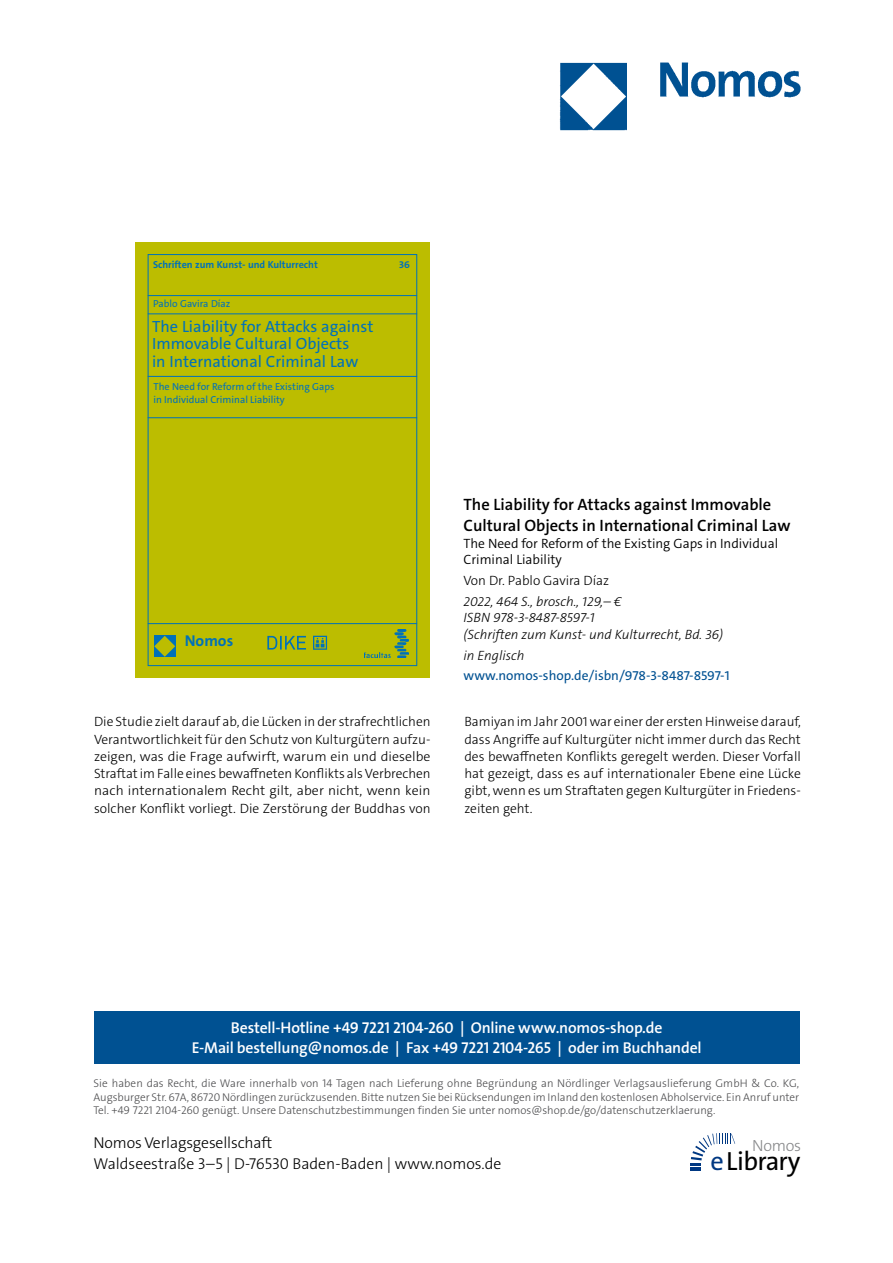
<style>
.page{position:relative;width:893px;height:1263px;background:#fff}
.page>*{position:absolute;margin:0;border:0;box-sizing:border-box;transform-origin:0 0}
.t1{font:26.4px "The Sans Os F";letter-spacing:-.03em;color:#000}
.t2{font:600 16.5px/21px "The Sans C5";color:#000}
.t3{font:16.35px/17.7px "The Sans C5";color:#0071b9}
.t4{font:300 16.2px "The Sans Os F";letter-spacing:-.02em;color:#87888a}
.t5{font:600 15.75px/21px "The Sans Os F";letter-spacing:-.01em;color:#fff;text-align:center}
.t6{font:300 15.75px/21px "The Sans Os F";color:#000}
.t7{font:700 15.75px "The Sans C5";color:#0071b9}
.t8{font:300 13.5px/17.2px "The Sans C5";color:#000;text-align:justify}
.t9{font:italic 300 13.5px/16.5px "The Sans C5";color:#000}
.t10{font:300 13.5px/16.5px "The Sans C5";color:#000}
.t11{font:13.5px "The Sans C5";color:#005192}
.t12{font:300 11.25px/13.5px "The Sans Os F";color:#4b4b4d;text-align:justify}
.t13{font:10.2px/12.1px "The Sans C5";color:#0071b9}
.t14{font:700 10.2px "The Sans C5";color:#0071b9}
.s1{color:#003882}
</style>
<div class="page">
<img style="left:559px;top:62px;width:242px;height:69px">
<div style="left:94px;top:1011px;width:705px;height:52px;background:#005192"></div>
<svg style="left:690px;top:1133px;width:45px;height:38px"></svg>
<div style="left:135px;top:242px;width:295px;height:435px;background:#bcbd00"></div>
<div style="left:148px;top:254px;width:269px;height:412px;border:1px solid #0071b9"></div>
<hr style="left:148px;top:295px;width:269px;height:1px;background:#0071b9">
<hr style="left:148px;top:313px;width:269px;height:1px;background:#0071b9">
<hr style="left:148px;top:376px;width:269px;height:1px;background:#0071b9">
<hr style="left:148px;top:417px;width:269px;height:1px;background:#0071b9">
<hr style="left:148px;top:623px;width:269px;height:1px;background:#0071b9">
<div style="left:154px;top:635px;width:22px;height:22px;background:#0071b9"></div>
<svg style="left:154px;top:636px;width:21px;height:21px"></svg>
<svg style="left:267px;top:636px;width:60px;height:14px"></svg>
<img style="left:365px;top:629px;width:44px;height:29px">
<p class="t14" style="left:153px;top:257px;width:166px">Schriften zum Kunst- und Kulturrecht</p>
<p class="t13" style="left:153px;top:298px;width:79px">Pablo Gavira Díaz</p>
<p class="t3" style="left:152px;top:317px;width:223px">The Liability for Attacks against<br>Immovable Cultural Objects<br>in International Criminal Law</p>
<p class="t13" style="left:154px;top:381px;width:182px">The Need for Reform of the Existing Gaps in Individual Criminal Liability</p>
<p class="t14" style="left:399px;top:257px;width:12px">36</p>
<p class="t7" style="left:185px;top:630px;width:50px">Nomos</p>
<p class="t2" style="left:463px;top:494px;width:328px">The Liability for Attacks against Immovable<br>Cultural Objects in International Criminal Law</p>
<p class="t10" style="left:463px;top:535px;width:316px">The Need for Reform of the Existing Gaps in Individual<br>Criminal Liability</p>
<p class="t8" style="left:463px;top:572px;width:147px">Von Dr. Pablo Gavira Díaz</p>
<p class="t9" style="left:463px;top:593px;width:261px">2022, 464 S., brosch., 129,– €<br>ISBN 978-3-8487-8597-1<br>(Schriften zum Kunst- und Kulturrecht, Bd. 36)</p>
<p class="t9" style="left:463px;top:647px;width:63px">in Englisch</p>
<p class="t11" style="left:463px;top:667px;width:268px">www.nomos-shop.de/isbn/978-3-8487-8597-1</p>
<p class="t8" style="left:94px;top:713px;width:338px">Die Studie zielt darauf ab, die Lücken in der strafrechtlichen Verantwortlichkeit für den Schutz von Kulturgütern aufzu&shy;zeigen, was die Frage aufwirft, warum ein und dieselbe Straftat im Falle eines bewaffneten Konflikts als Verbrechen nach internationalem Recht gilt, aber nicht, wenn kein solcher Konflikt vorliegt. Die Zerstörung der Buddhas von</p>
<p class="t8" style="left:464px;top:713px;width:338px">Bamiyan im Jahr 2001 war einer der ersten Hinweise darauf, dass Angriffe auf Kulturgüter nicht immer durch das Recht des bewaffneten Konflikts geregelt werden. Dieser Vorfall hat gezeigt, dass es auf internationaler Ebene eine Lücke gibt, wenn es um Straftaten gegen Kulturgüter in Friedens&shy;zeiten geht.</p>
<p class="t5" style="left:192px;top:1017px;width:511px">Bestell-Hotline +49 7221 2104-260 | Online www.nomos-shop.de<br>E-Mail bestellung@nomos.de | Fax +49 7221 2104-265 | oder im Buchhandel</p>
<p class="t12" style="left:94px;top:1077px;width:707px">Sie haben das Recht, die Ware innerhalb von 14 Tagen nach Lieferung ohne Begründung an Nördlinger Verlagsauslieferung GmbH &amp; Co. KG, Augsburger Str. 67A, 86720 Nördlingen zurückzusenden. Bitte nutzen Sie bei Rücksendungen im Inland den kostenlosen Abholservice. Ein Anruf unter Tel. +49 7221 2104-260 genügt. Unsere Datenschutzbestimmungen finden Sie unter nomos@shop.de/go/datenschutzerklaerung.</p>
<p class="t6" style="left:94px;top:1133px;width:409px">Nomos Verlagsgesellschaft<br>Waldseestraße 3–5 | D-76530 Baden-Baden | www.nomos.de</p>
<p class="t4" style="left:752px;top:1135px;width:51px">Nomos</p>
<h1 class="t1" style="left:710px;top:1151px;width:91px"><span class="s1">e</span>Library</h1>
</div>
